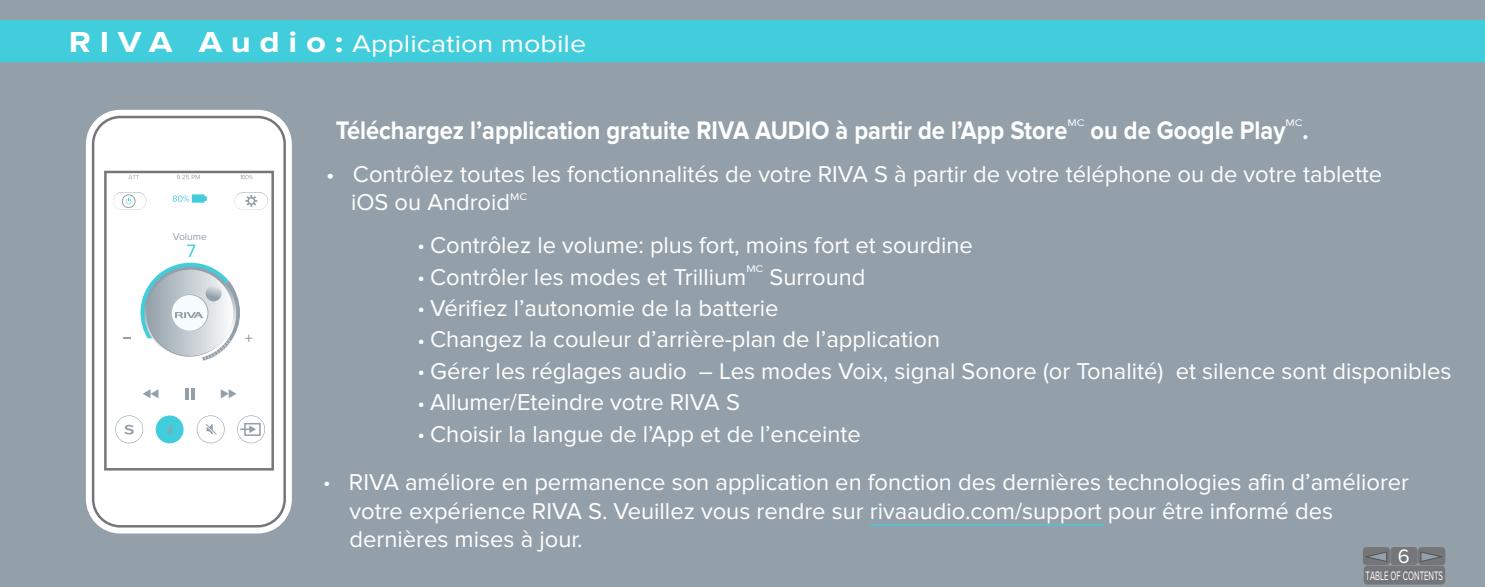
<style>
.page{position:relative;width:1485px;height:587px;background:#fff}
.page>*{position:absolute;margin:0;border:0;box-sizing:border-box;transform-origin:0 0}
.t1{font:700 26.25px "Proxima Nova";color:#fff;scale:.9 1}
.t2{font:25px "Proxima Nova";color:#fff;scale:1.15 1}
.t3{font:23.75px/28.5px "Proxima Nova";color:#fff}
.t4{font:20.25px "Proxima Nova";color:#fff}
.t5{font:12.75px "Proxima Nova";color:#fff;scale:.61 1}
.t6{font:10.25px "Proxima Nova";color:#94a0a9}
.t7{font:10px "Proxima Nova";color:#fff;scale:1.15 1}
.s1{font-weight:700;font-size:30px}
</style>
<div class="page">
<div style="left:0;top:0;width:1485px;height:586px;background:#94a0a9"></div>
<div style="left:0;top:20px;width:1485px;height:42px;background:#42cddd"></div>
<hr style="left:0;top:62px;width:1485px;height:1px;background:#42cddd">
<div style="left:1363px;top:546px;width:27px;height:18px;background:#757679;border-radius:4px"></div>
<div style="left:1390px;top:546px;width:28px;height:18px;background:#757679;border-radius:4px"></div>
<div style="left:1418px;top:546px;width:27px;height:18px;background:#757679;border-radius:4px"></div>
<svg style="left:1366px;top:551px;width:21px;height:10px"></svg>
<svg style="left:1421px;top:551px;width:21px;height:10px"></svg>
<div style="left:1364px;top:565px;width:81px;height:19px;background:#757679;border-radius:4px"></div>
<div style="left:86px;top:110px;width:206px;height:423px;background:#fff;border-radius:34px"></div>
<div style="left:92px;top:116px;width:194px;height:411px;border:2px solid #757679;border-radius:27px"></div>
<svg style="left:128px;top:175px;width:11px;height:4px"></svg>
<svg style="left:240px;top:175px;width:13px;height:4px"></svg>
<svg style="left:177px;top:175px;width:23px;height:4px"></svg>
<svg style="left:245px;top:195px;width:12px;height:11px"></svg>
<svg style="left:123px;top:337px;width:7px;height:2px"></svg>
<svg style="left:141px;top:244px;width:111px;height:116px"></svg>
<svg style="left:197px;top:415px;width:28px;height:28px"></svg>
<div style="left:156px;top:415px;width:28px;height:28px;background:#42cddd;border-radius:50%"></div>
<svg style="left:167px;top:424px;width:6px;height:11px"></svg>
<svg style="left:115px;top:415px;width:28px;height:28px"></svg>
<svg style="left:143px;top:389px;width:15px;height:9px"></svg>
<svg style="left:221px;top:389px;width:16px;height:9px"></svg>
<svg style="left:185px;top:388px;width:9px;height:11px"></svg>
<svg style="left:121px;top:194px;width:15px;height:14px"></svg>
<svg style="left:173px;top:194px;width:34px;height:8px"></svg>
<svg style="left:237px;top:415px;width:28px;height:28px"></svg>
<div style="left:104px;top:171px;width:170px;height:299px;border:3px solid #757679"></div>
<hr style="left:870px;top:524px;width:234px;height:1px;background:#42cddd">
<p class="t2" style="left:69px;top:29px;width:451px"><span class="s1">R I V A A u d i o :</span> Application mobile</p>
<p class="t1" style="left:336px;top:115px;width:815px">Téléchargez l’application gratuite RIVA AUDIO à partir de l’App Store</p>
<p class="t7" style="left:1067px;top:117px;width:16px">MC</p>
<p class="t1" style="left:1091px;top:115px;width:218px">ou de Google Play</p>
<p class="t7" style="left:1285px;top:117px;width:16px">MC</p>
<p class="t1" style="left:1303px;top:115px;width:8px">.</p>
<p class="t6" style="left:173px;top:231px;width:36px">Volume</p>
<p class="t3" style="left:351px;top:160px;width:1033px;text-indent:-25px">• Contrôlez toutes les fonctionnalités de votre RIVA S à partir de votre téléphone ou de votre tablette iOS ou Android</p>
<p class="t7" style="left:510px;top:191px;width:16px">MC</p>
<p class="t3" style="left:419px;top:231px;width:556px">● Contrôlez le volume: plus fort, moins fort et sourdine</p>
<p class="t3" style="left:419px;top:263px;width:329px">● Contrôler les modes et Trillium</p>
<p class="t7" style="left:746px;top:263px;width:16px">MC</p>
<p class="t3" style="left:770px;top:263px;width:98px">Surround</p>
<p class="t3" style="left:419px;top:294px;width:361px">● Vérifiez l’autonomie de la batterie</p>
<p class="t3" style="left:419px;top:325px;width:523px">● Changez la couleur d’arrière-plan de l’application</p>
<p class="t3" style="left:419px;top:357px;width:1034px">● Gérer les réglages audio – Les modes Voix, signal Sonore (or Tonalité) et silence sont disponibles</p>
<p class="t3" style="left:419px;top:388px;width:323px">● Allumer/Eteindre votre RIVA S</p>
<p class="t3" style="left:419px;top:419px;width:444px">● Choisir la langue de l’App et de l’enceinte</p>
<p class="t3" style="left:350px;top:468px;width:1061px;text-indent:-25px">● RIVA améliore en permanence son application en fonction des dernières technologies afin d’améliorer votre expérience RIVA S. Veuillez vous rendre sur rivaaudio.com/support pour être informé des dernières mises à jour.</p>
<p class="t4" style="left:1398px;top:544px;width:13px">6</p>
<p class="t5" style="left:1366px;top:567px;width:129px">TABLE OF CONTENTS</p>
</div>
